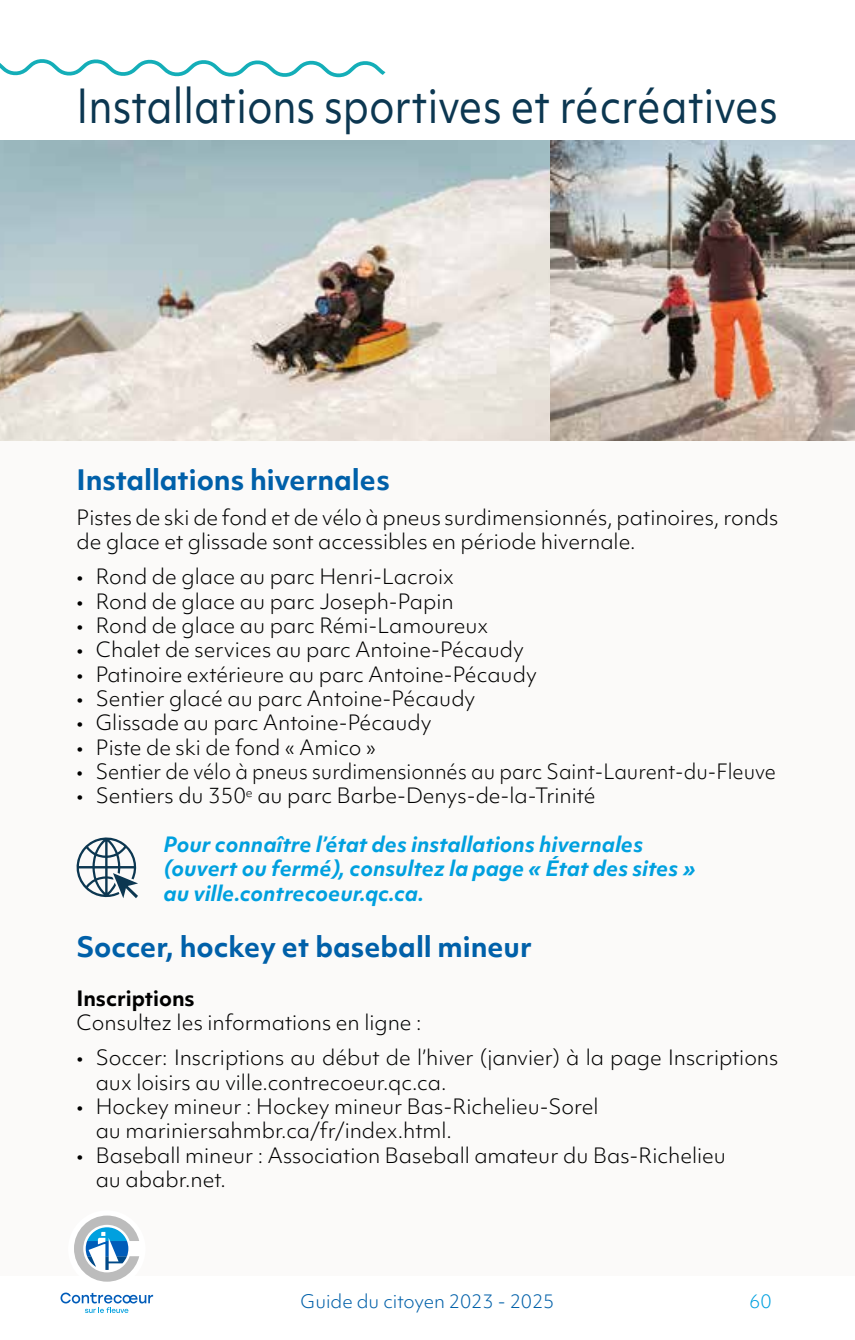
<style>
.page{position:relative;width:855px;height:1340px;background:#fff}
.page>*{position:absolute;margin:0;border:0;box-sizing:border-box;transform-origin:0 0}
.t1{font:45px "Objektiv Mk 1";color:#0c3751;scale:.89 1}
.t2{font:700 27px "Objektiv Mk 1";color:#0060a9}
.t3{font:300 20.25px/24.3px "Objektiv Mk 1";color:#000}
.t4{font:italic 700 20.25px/24.3px "Objektiv Mk 1";color:#00a0df}
.t5{font:300 20.25px "Objektiv Mk 1";color:#000;scale:.95 1}
.t6{font:700 20.25px "Objektiv Mk 1";color:#000}
.t7{font:300 18px "Objektiv Mk 1";color:#0060a9}
.t8{font:300 18px "Objektiv Mk 1";color:#00a0df}
</style>
<div class="page">
<div style="left:0;top:140px;width:855px;height:1136px;background:#fbfaf9"></div>
<div style="left:68px;top:1210px;width:77px;height:77px;background:#fff;border-radius:50%"></div>
<svg style="left:74px;top:1215px;width:65px;height:66px"></svg>
<svg style="left:61px;top:1292px;width:92px;height:20px"></svg>
<svg style="left:0;top:59px;width:385px;height:19px"></svg>
<svg style="left:76px;top:837px;width:62px;height:61px"></svg>
<img style="left:0;top:140px;width:855px;height:300px">
<h1 class="t1" style="left:77px;top:75px;width:789px">Installations sportives et récréatives</h1>
<h2 class="t2" style="left:77px;top:460px;width:315px">Installations hivernales</h2>
<p class="t3" style="left:77px;top:505px;width:703px">Pistes de ski de fond et de vélo à pneus surdimensionnés, patinoires, ronds de glace et glissade sont accessibles en période hivernale.</p>
<p class="t3" style="left:77px;top:564px;width:379px">• Rond de glace au parc Henri-Lacroix</p>
<p class="t3" style="left:77px;top:589px;width:378px">• Rond de glace au parc Joseph-Papin</p>
<p class="t3" style="left:77px;top:613px;width:413px">• Rond de glace au parc Rémi-Lamoureux</p>
<p class="t3" style="left:77px;top:637px;width:449px">• Chalet de services au parc Antoine-Pécaudy</p>
<p class="t3" style="left:77px;top:662px;width:462px">• Patinoire extérieure au parc Antoine-Pécaudy</p>
<p class="t3" style="left:77px;top:686px;width:400px">• Sentier glacé au parc Antoine-Pécaudy</p>
<p class="t3" style="left:77px;top:710px;width:356px">• Glissade au parc Antoine-Pécaudy</p>
<p class="t3" style="left:77px;top:734px;width:301px">• Piste de ski de fond « Amico »</p>
<p class="t5" style="left:77px;top:757px;width:737px">• Sentier de vélo à pneus surdimensionnés au parc Saint-Laurent-du-Fleuve</p>
<p class="t3" style="left:77px;top:783px;width:520px">• Sentiers du 350<sup>e</sup> au parc Barbe-Denys-de-la-Trinité</p>
<p class="t4" style="left:163px;top:831px;width:533px">Pour connaître l’état des installations hivernales (ouvert ou fermé), consultez la page « État des sites » au ville.contrecoeur.qc.ca.</p>
<h2 class="t2" style="left:77px;top:927px;width:457px">Soccer, hockey et baseball mineur</h2>
<p class="t6" style="left:77px;top:983px;width:120px">Inscriptions</p>
<p class="t3" style="left:77px;top:1010px;width:346px">Consultez les informations en ligne :</p>
<p class="t3" style="left:96px;top:1045px;width:684px;text-indent:-19px">• Soccer: Inscriptions au début de l’hiver (janvier) à la page Inscriptions aux loisirs au ville.contrecoeur.qc.ca.</p>
<p class="t3" style="left:96px;top:1094px;width:504px;text-indent:-19px">• Hockey mineur : Hockey mineur Bas-Richelieu-Sorel au mariniersahmbr.ca/fr/index.html.</p>
<p class="t3" style="left:96px;top:1142px;width:632px;text-indent:-19px">• Baseball mineur : Association Baseball amateur du Bas-Richelieu au ababr.net.</p>
<p class="t7" style="left:301px;top:1289px;width:255px">Guide du citoyen 2023 - 2025</p>
<p class="t8" style="left:749px;top:1289px;width:24px">60</p>
</div>
